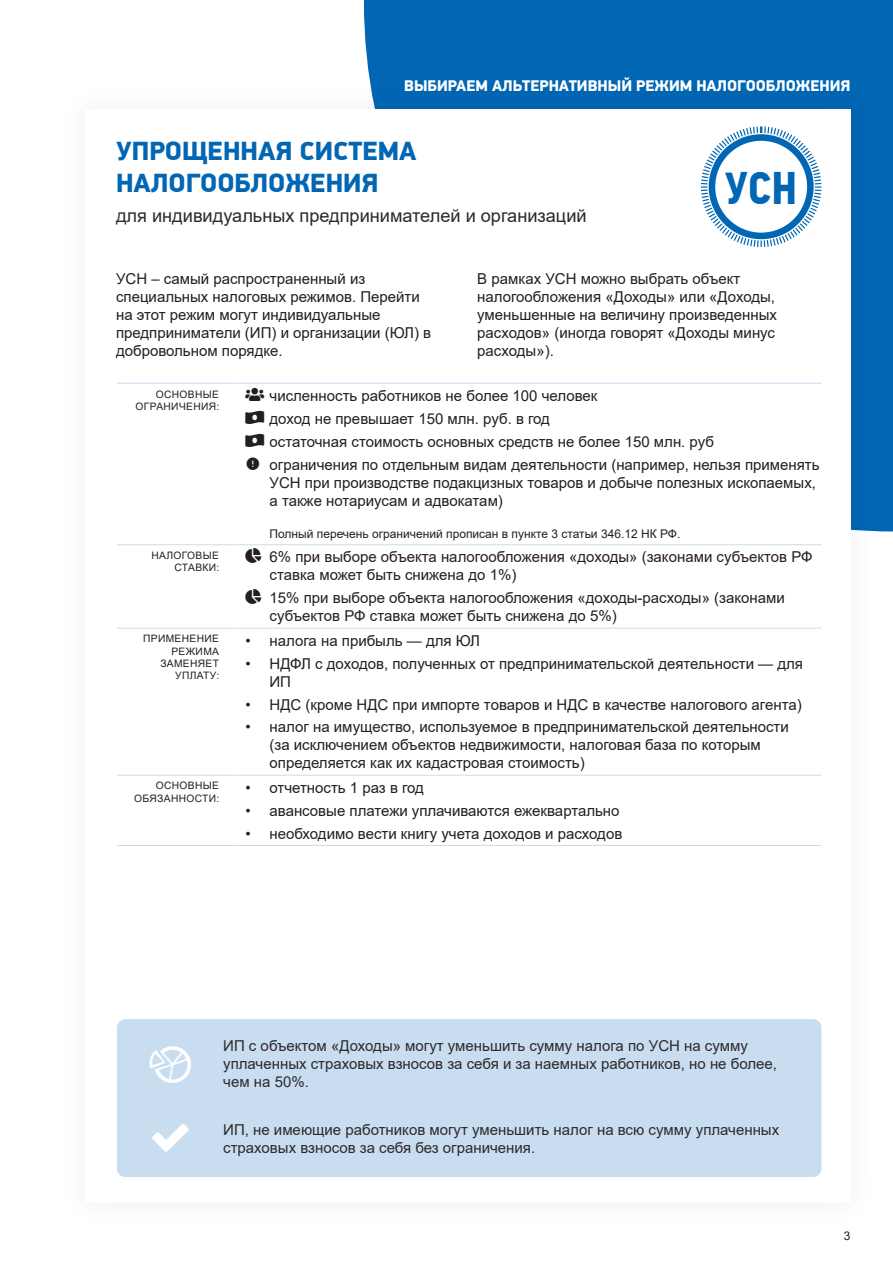
<style>
.page{position:relative;width:893px;height:1263px;background:#fff}
.page>*{position:absolute;margin:0;border:0;box-sizing:border-box;transform-origin:0 0}
.t1{font:700 45.6px "PF Din Text Cond Pro";color:#0166b3}
.t2{font:900 26.55px/31.8px "PF Din Display Pro";color:#0166b3}
.t3{font:18.15px "Arial";color:#2d292a}
.t4{font:900 15.6px "PF Din Display Pro";color:#fff}
.t5{font:15px/18px "Arial";color:#231f20}
.t6{font:15px/18px "Arial";color:#2d292a}
.t7{font:12px "Arial";color:#231f20}
.t8{font:10.2px/12.3px "Arial";letter-spacing:.035em;color:#231f20;text-align:right}
</style>
<div class="page">
<div style="left:364px;top:0;width:529px;height:531px;background:#0166b3"></div>
<div style="left:57px;top:82px;width:821px;height:1149px;background:#231f20;opacity:.08"></div>
<div style="left:85px;top:109px;width:765px;height:1094px;background:#fff"></div>
<div style="left:117px;top:1019px;width:704px;height:158px;background:#c9ddf1;border-radius:9px"></div>
<svg style="left:700px;top:126px;width:122px;height:121px"></svg>
<hr style="left:117px;top:383px;width:122px;height:1px;background:#c9ddf1">
<hr style="left:239px;top:383px;width:582px;height:1px;background:#c9ddf1">
<hr style="left:117px;top:544px;width:122px;height:1px;background:#c9ddf1">
<hr style="left:239px;top:544px;width:582px;height:1px;background:#c9ddf1">
<hr style="left:117px;top:628px;width:122px;height:1px;background:#c9ddf1">
<hr style="left:239px;top:628px;width:582px;height:1px;background:#c9ddf1">
<hr style="left:117px;top:775px;width:122px;height:1px;background:#c9ddf1">
<hr style="left:239px;top:775px;width:582px;height:1px;background:#c9ddf1">
<hr style="left:117px;top:845px;width:122px;height:1px;background:#c9ddf1">
<hr style="left:239px;top:845px;width:582px;height:1px;background:#c9ddf1">
<p class="t4" style="left:404px;top:76px;width:448px">ВЫБИРАЕМ АЛЬТЕРНАТИВНЫЙ РЕЖИМ НАЛОГООБЛОЖЕНИЯ</p>
<p class="t2" style="left:116px;top:136px;width:302px">УПРОЩЕННАЯ СИСТЕМА<br>НАЛОГООБЛОЖЕНИЯ</p>
<p class="t3" style="left:116px;top:203px;width:472px">для индивидуальных предпринимателей и организаций</p>
<p class="t1" style="left:725px;top:160px;width:74px">УСН</p>
<p class="t5" style="left:116px;top:270px;width:317px">УСН – самый распространенный из специальных налоговых режимов. Перейти на этот режим могут индивидуальные предприниматели (ИП) и организации (ЮЛ) в добровольном порядке.</p>
<p class="t5" style="left:477px;top:270px;width:301px">В рамках УСН можно выбрать объект налогообложения «Доходы» или «Доходы, уменьшенные на величину произведенных расходов» (иногда говорят «Доходы минус расходы»).</p>
<p class="t8" style="left:136px;top:388px;width:85px">ОСНОВНЫЕ<br>ОГРАНИЧЕНИЯ:</p>
<p class="t5" style="left:270px;top:387px;width:329px">численность работников не более 100 человек</p>
<p class="t5" style="left:270px;top:409px;width:282px">доход не превышает 150 млн. руб. в год</p>
<p class="t5" style="left:270px;top:432px;width:446px">остаточная стоимость основных средств не более 150 млн. руб</p>
<p class="t5" style="left:270px;top:455px;width:552px">ограничения по отдельным видам деятельности (например, нельзя применять<br>УСН при производстве подакцизных товаров и добыче полезных ископаемых, а также нотариусам и адвокатам)</p>
<p class="t7" style="left:270px;top:525px;width:412px">Полный перечень ограничений прописан в пункте 3 статьи 346.12 НК РФ.</p>
<p class="t8" style="left:151px;top:549px;width:69px">НАЛОГОВЫЕ<br>СТАВКИ:</p>
<p class="t5" style="left:270px;top:548px;width:545px">6% при выборе объекта налогообложения «доходы» (законами субъектов РФ ставка может быть снижена до 1%)</p>
<p class="t5" style="left:270px;top:589px;width:517px">15% при выборе объекта налогообложения «доходы-расходы» (законами субъектов РФ ставка может быть снижена до 5%)</p>
<p class="t8" style="left:143px;top:633px;width:78px">ПРИМЕНЕНИЕ<br>РЕЖИМА<br>ЗАМЕНЯЕТ<br>УПЛАТУ:</p>
<p class="t5" style="left:245px;top:631px;width:236px">• налога на прибыль — для ЮЛ</p>
<p class="t5" style="left:270px;top:654px;width:535px;text-indent:-24px">• НДФЛ с доходов, полученных от предпринимательской деятельности — для<br>ИП</p>
<p class="t5" style="left:245px;top:695px;width:558px">• НДС (кроме НДС при импорте товаров и НДС в качестве налогового агента)</p>
<p class="t5" style="left:270px;top:718px;width:521px;text-indent:-24px">• налог на имущество, используемое в предпринимательской деятельности (за исключением объектов недвижимости, налоговая база по которым определяется как их кадастровая стоимость)</p>
<p class="t8" style="left:134px;top:780px;width:86px">ОСНОВНЫЕ<br>ОБЯЗАННОСТИ:</p>
<p class="t5" style="left:245px;top:778px;width:180px">• отчетность 1 раз в год</p>
<p class="t5" style="left:245px;top:801px;width:376px">• авансовые платежи уплачиваются ежеквартально</p>
<p class="t5" style="left:245px;top:824px;width:378px">• необходимо вести книгу учета доходов и расходов</p>
<p class="t6" style="left:223px;top:1037px;width:555px">ИП с объектом «Доходы» могут уменьшить сумму налога по УСН на сумму уплаченных страховых взносов за себя и за наемных работников, но не более, чем на 50%.</p>
<p class="t6" style="left:223px;top:1121px;width:557px">ИП, не имеющие работников могут уменьшить налог на всю сумму уплаченных страховых взносов за себя без ограничения.</p>
<p class="t7" style="left:844px;top:1227px;width:8px">3</p>
</div>
